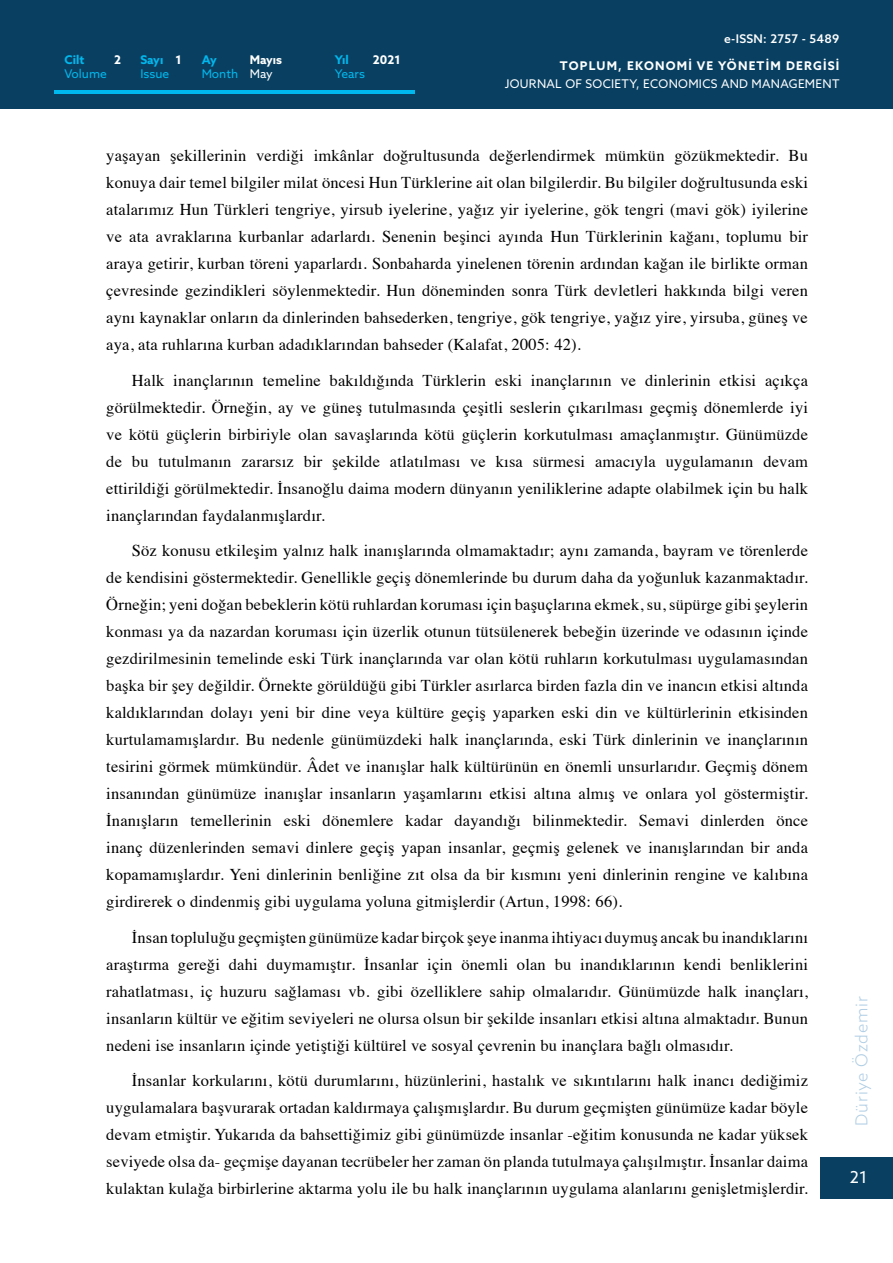
<style>
.page{position:relative;width:893px;height:1263px;background:#fff}
.page>*{position:absolute;margin:0;border:0;box-sizing:border-box;transform-origin:0 0}
.t1{font:16.5px/27px "Times";letter-spacing:.01em;color:#000;text-align:justify}
.t2{font:300 16.5px "Azo Sans";letter-spacing:.05em;color:#afcde4}
.t3{font:16.5px "Azo Sans";color:#fff}
.t4{font:12px "Azo Sans";letter-spacing:.025em;color:#fff}
.t5{font:700 12px "Azo Sans";letter-spacing:.1em;color:#fff}
.t6{font:12px "Azo Sans";color:#00b8ee}
.t7{font:500 12px "Azo Sans";letter-spacing:.025em;color:#fff}
.t8{font:700 12px "Azo Sans";color:#00b8ee}
</style>
<div class="page">
<hr style="left:0;top:0;width:1px;height:108px;background:#094062">
<div style="left:1px;top:0;width:892px;height:108px;background:#094062"></div>
<hr style="left:54px;top:90px;width:361px;height:4px;background:#00b8ee">
<div style="left:821px;top:1157px;width:72px;height:42px;background:#094062"></div>
<p class="t8" style="left:65px;top:51px;width:21px">Cilt</p>
<p class="t6" style="left:65px;top:66px;width:44px">Volume</p>
<p class="t5" style="left:114px;top:51px;width:8px">2</p>
<p class="t5" style="left:176px;top:51px;width:8px">1</p>
<p class="t5" style="left:250px;top:51px;width:34px">Mayıs</p>
<p class="t4" style="left:250px;top:66px;width:24px">May</p>
<p class="t8" style="left:140px;top:51px;width:25px">Sayı</p>
<p class="t6" style="left:140px;top:66px;width:30px">Issue</p>
<p class="t8" style="left:202px;top:51px;width:17px">Ay</p>
<p class="t6" style="left:202px;top:66px;width:38px">Month</p>
<p class="t8" style="left:335px;top:51px;width:15px">Yıl</p>
<p class="t6" style="left:335px;top:66px;width:32px">Years</p>
<p class="t5" style="left:373px;top:51px;width:29px">2021</p>
<p class="t7" style="left:724px;top:31px;width:117px">e-ISSN: 2757 - 5489</p>
<p class="t5" style="left:560px;top:58px;width:281px">TOPLUM, EKONOMİ VE YÖNETİM DERGİSİ</p>
<p class="t4" style="left:505px;top:76px;width:336px">JOURNAL OF SOCIETY, ECONOMICS AND MANAGEMENT</p>
<p class="t1" style="left:106px;top:141px;width:703px">yaşayan şekillerinin verdiği imkânlar doğrultusunda değerlendirmek mümkün gözükmektedir. Bu konuya dair temel bilgiler milat öncesi Hun Türklerine ait olan bilgilerdir. Bu bilgiler doğrultusunda eski atalarımız Hun Türkleri tengriye, yirsub iyelerine, yağız yir iyelerine, gök tengri (mavi gök) iyilerine ve ata avraklarına kurbanlar adarlardı. Senenin beşinci ayında Hun Türklerinin kağanı, toplumu bir araya getirir, kurban töreni yaparlardı. Sonbaharda yinelenen törenin ardından kağan ile birlikte orman çevresinde gezindikleri söylenmektedir. Hun döneminden sonra Türk devletleri hakkında bilgi veren aynı kaynaklar onların da dinlerinden bahsederken, tengriye, gök tengriye, yağız yire, yirsuba, güneş ve aya, ata ruhlarına kurban adadıklarından bahseder (Kalafat, 2005: 42).</p>
<p class="t1" style="left:106px;top:365px;width:703px;text-indent:26px">Halk inançlarının temeline bakıldığında Türklerin eski inançlarının ve dinlerinin etkisi açıkça görülmektedir. Örneğin, ay ve güneş tutulmasında çeşitli seslerin çıkarılması geçmiş dönemlerde iyi ve kötü güçlerin birbiriyle olan savaşlarında kötü güçlerin korkutulması amaçlanmıştır. Günümüzde de bu tutulmanın zararsız bir şekilde atlatılması ve kısa sürmesi amacıyla uygulamanın devam ettirildiği görülmektedir. İnsanoğlu daima modern dünyanın yeniliklerine adapte olabilmek için bu halk inançlarından faydalanmışlardır.</p>
<p class="t1" style="left:106px;top:536px;width:703px;text-indent:26px">Söz konusu etkileşim yalnız halk inanışlarında olmamaktadır; aynı zamanda, bayram ve törenlerde de kendisini göstermektedir. Genellikle geçiş dönemlerinde bu durum daha da yoğunluk kazanmaktadır.<br>Örneğin; yeni doğan bebeklerin kötü ruhlardan koruması için başuçlarına ekmek, su, süpürge gibi şeylerin konması ya da nazardan koruması için üzerlik otunun tütsülenerek bebeğin üzerinde ve odasının içinde gezdirilmesinin temelinde eski Türk inançlarında var olan kötü ruhların korkutulması uygulamasından başka bir şey değildir. Örnekte görüldüğü gibi Türkler asırlarca birden fazla din ve inancın etkisi altında kaldıklarından dolayı yeni bir dine veya kültüre geçiş yaparken eski din ve kültürlerinin etkisinden kurtulamamışlardır. Bu nedenle günümüzdeki halk inançlarında, eski Türk dinlerinin ve inançlarının tesirini görmek mümkündür. Âdet ve inanışlar halk kültürünün en önemli unsurlarıdır. Geçmiş dönem insanından günümüze inanışlar insanların yaşamlarını etkisi altına almış ve onlara yol göstermiştir.<br>İnanışların temellerinin eski dönemlere kadar dayandığı bilinmektedir. Semavi dinlerden önce inanç düzenlerinden semavi dinlere geçiş yapan insanlar, geçmiş gelenek ve inanışlarından bir anda kopamamışlardır. Yeni dinlerinin benliğine zıt olsa da bir kısmını yeni dinlerinin rengine ve kalıbına girdirerek o dindenmiş gibi uygulama yoluna gitmişlerdir (Artun, 1998: 66).</p>
<p class="t1" style="left:106px;top:922px;width:703px;text-indent:26px">İnsan topluluğu geçmişten günümüze kadar birçok şeye inanma ihtiyacı duymuş ancak bu inandıklarını araştırma gereği dahi duymamıştır. İnsanlar için önemli olan bu inandıklarının kendi benliklerini rahatlatması, iç huzuru sağlaması vb. gibi özelliklere sahip olmalarıdır. Günümüzde halk inançları, insanların kültür ve eğitim seviyeleri ne olursa olsun bir şekilde insanları etkisi altına almaktadır. Bunun nedeni ise insanların içinde yetiştiği kültürel ve sosyal çevrenin bu inançlara bağlı olmasıdır.</p>
<p class="t1" style="left:106px;top:1066px;width:703px;text-indent:26px">İnsanlar korkularını, kötü durumlarını, hüzünlerini, hastalık ve sıkıntılarını halk inancı dediğimiz uygulamalara başvurarak ortadan kaldırmaya çalışmışlardır. Bu durum geçmişten günümüze kadar böyle devam etmiştir. Yukarıda da bahsettiğimiz gibi günümüzde insanlar -eğitim konusunda ne kadar yüksek seviyede olsa da- geçmişe dayanan tecrübeler her zaman ön planda tutulmaya çalışılmıştır. İnsanlar daima kulaktan kulağa birbirlerine aktarma yolu ile bu halk inançlarının uygulama alanlarını genişletmişlerdir.</p>
<p class="t2" style="left:851px;top:1125px;width:131px;rotate:-90deg">Düriye Özdemir</p>
<p class="t3" style="left:850px;top:1167px;width:19px">21</p>
</div>
